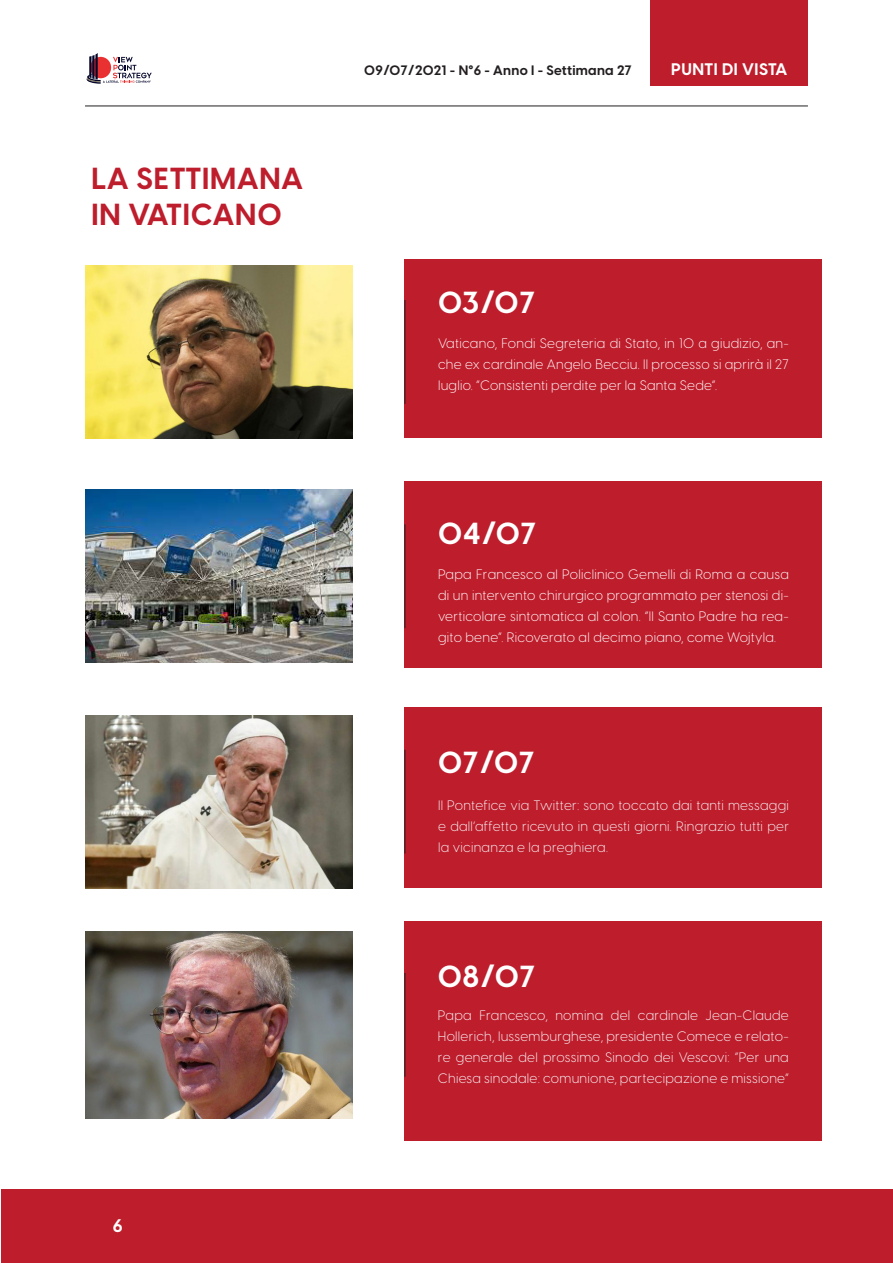
<style>
.page{position:relative;width:893px;height:1263px;background:#fff}
.page>*{position:absolute;margin:0;border:0;box-sizing:border-box;transform-origin:0 0}
.titolo{font:700 30px "Visby CF";letter-spacing:.03em;color:#be1d2c}
.titolo-2{font:700 30px "Visby CF";letter-spacing:.03em;color:#fff}
.testo{font:700 18px "Visby CF";color:#fff}
.t1{font:700 16.5px "Visby CF";letter-spacing:.03em;color:#fff}
.testo-2{font:300 13.5px/21px "Visby CF";letter-spacing:.02em;color:#fff;text-align:justify}
.testo-3{font:300 13.5px/21px "Visby CF";letter-spacing:.02em;color:#f7f7f8;text-align:justify}
.testo-4{font:300 13.5px/21px "Visby CF";letter-spacing:.02em;color:#f5f5f6;text-align:justify}
.t2{font:700 13.5px "Visby CF";letter-spacing:.02em;color:#231f20}
</style>
<div class="page">
<div style="left:651px;top:0;width:157px;height:85px;background:#be1d2c"></div>
<div style="left:1px;top:1189px;width:892px;height:74px;background:#be1d2c"></div>
<svg style="left:87px;top:53px;width:65px;height:31px"></svg>
<hr style="left:85px;top:106px;width:723px;height:1px;background:#231f20">
<div style="left:405px;top:259px;width:417px;height:179px;background:#be1d2c"></div>
<div style="left:405px;top:481px;width:417px;height:187px;background:#be1d2c"></div>
<div style="left:405px;top:922px;width:417px;height:219px;background:#be1d2c"></div>
<div style="left:405px;top:707px;width:417px;height:181px;background:#be1d2c"></div>
<img style="left:86px;top:266px;width:267px;height:172px">
<img style="left:86px;top:490px;width:267px;height:173px">
<img style="left:86px;top:715px;width:267px;height:173px">
<img style="left:85px;top:931px;width:268px;height:187px">
<hr style="left:405px;top:300px;width:1px;height:104px;background:#231f20">
<hr style="left:405px;top:524px;width:1px;height:104px;background:#231f20">
<hr style="left:405px;top:750px;width:1px;height:103px;background:#231f20">
<hr style="left:405px;top:973px;width:1px;height:104px;background:#231f20">
<p class="titolo" style="left:91px;top:159px;width:213px">LA SETTIMANA</p>
<p class="titolo" style="left:91px;top:195px;width:192px">IN VATICANO</p>
<p class="testo" style="left:113px;top:1214px;width:11px">6</p>
<p class="t2" style="left:364px;top:62px;width:269px">09/07/2021 - N°6 - Anno I - Settimana 27</p>
<p class="t1" style="left:671px;top:58px;width:118px">PUNTI DI VISTA</p>
<p class="titolo-2" style="left:438px;top:283px;width:99px">03/07</p>
<p class="testo-2" style="left:438px;top:333px;width:352px">Vaticano, Fondi Segreteria di Stato, in 10 a giudizio, an&shy;che ex cardinale Angelo Becciu. Il processo si aprirà il 27 luglio. “Consistenti perdite per la Santa Sede”.</p>
<p class="titolo-2" style="left:438px;top:514px;width:100px">04/07</p>
<p class="testo-2" style="left:438px;top:564px;width:352px">Papa Francesco al Policlinico Gemelli di Roma a causa di un intervento chirurgico programmato per stenosi di&shy;verticolare sintomatica al colon. “Il Santo Padre ha rea&shy;gito bene”. Ricoverato al decimo piano, come Wojtyla.</p>
<p class="titolo-2" style="left:438px;top:743px;width:98px">07/07</p>
<p class="testo-4" style="left:438px;top:795px;width:353px">Il Pontefice via Twitter: sono toccato dai tanti messaggi e dall’affetto ricevuto in questi giorni. Ringrazio tutti per la vicinanza e la preghiera.</p>
<p class="titolo-2" style="left:438px;top:957px;width:99px">08/07</p>
<p class="testo-3" style="left:438px;top:1005px;width:352px">Papa Francesco, nomina del cardinale Jean-Claude Hollerich, lussemburghese, presidente Comece e relato&shy;re generale del prossimo Sinodo dei Vescovi: “Per una Chiesa sinodale: comunione, partecipazione e missione”</p>
</div>
